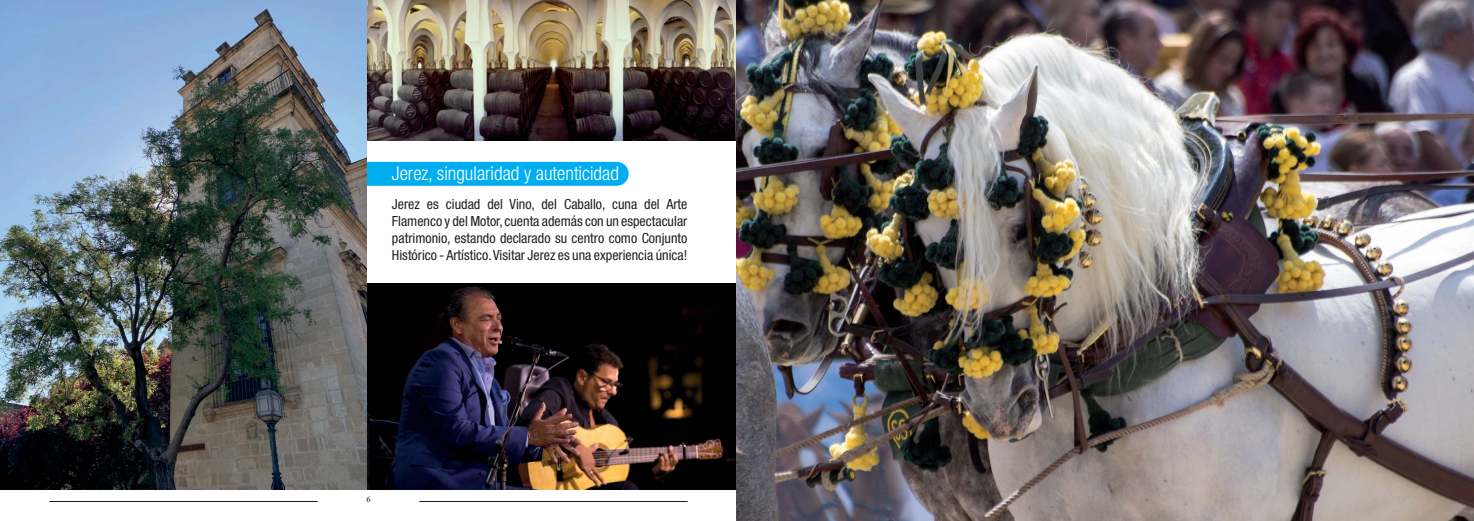
<style>
.page{position:relative;width:1474px;height:521px;background:#fff}
.page>*{position:absolute;margin:0;border:0;box-sizing:border-box;transform-origin:0 0}
.t1{font:300 condensed 19.25px "Helvetica Neue LT Std";color:#fff}
.t2{font:condensed 14px/16.8px "Helvetica Neue LT Std";color:#231f20;text-align:justify}
.t3{font:8.75px "Minion Pro";color:#231f20}
</style>
<div class="page">
<hr style="left:49px;top:501px;width:268px;height:1px;background:#231f20">
<hr style="left:419px;top:501px;width:268px;height:1px;background:#231f20">
<img style="left:366px;top:283px;width:370px;height:206px">
<img style="left:366px;top:0;width:370px;height:141px">
<div style="left:319px;top:162px;width:309px;height:24px;background:#00aeef;border-radius:12px"></div>
<img style="left:0;top:0;width:366px;height:489px">
<img style="left:736px;top:0;width:737px;height:521px">
<h1 class="t1" style="left:392px;top:166px;width:228px">Jerez, singularidad y autenticidad</h1>
<p class="t2" style="left:392px;top:198px;width:297px">Jerez es ciudad del Vino, del Caballo, cuna del Arte Flamenco y del Motor, cuenta además con un espectacular patrimonio, estando declarado su centro como Conjunto Histórico - Artístico. Visitar Jerez es una experiencia única!</p>
<p class="t3" style="left:366px;top:496px;width:6px">6</p>
</div>
